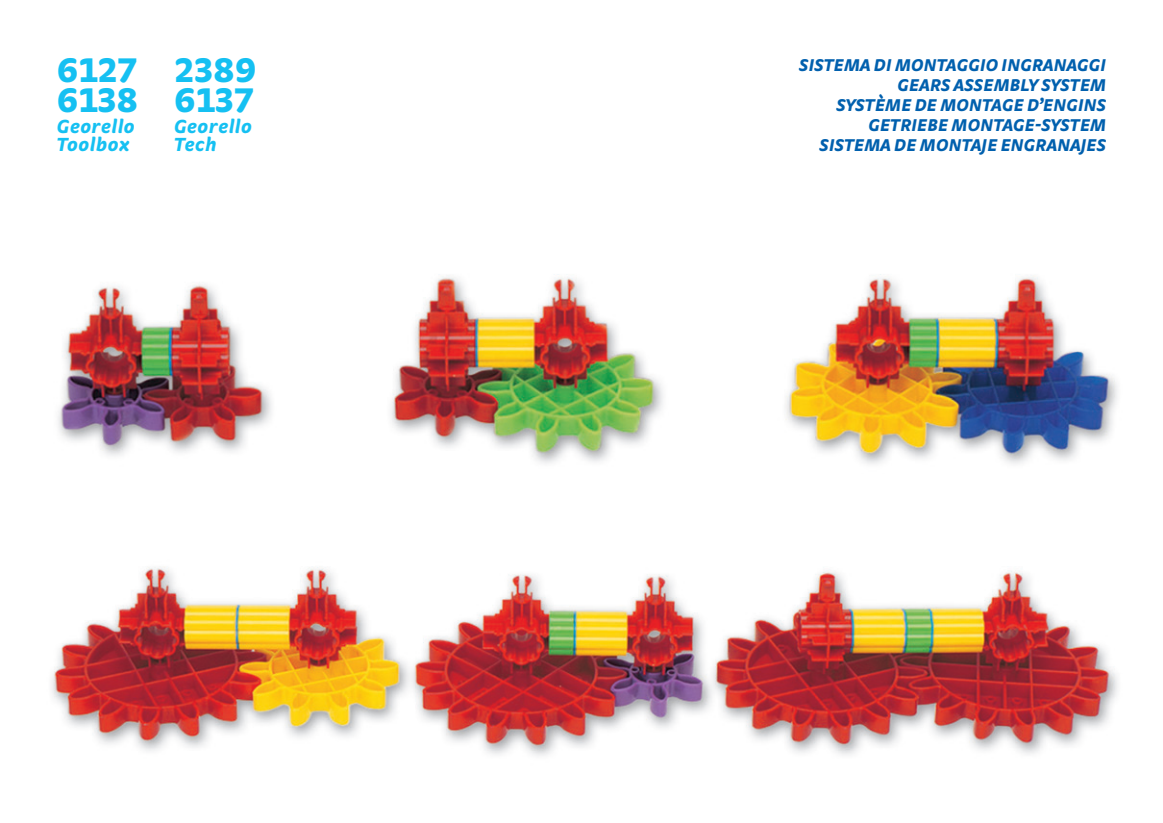
<style>
.page{position:relative;width:1163px;height:823px;background:#fff}
.page>*{position:absolute;margin:0;border:0;box-sizing:border-box;transform-origin:0 0}
.t1{font:900 36px/30px "Strada OT";color:#15c0f2}
.t2{font:italic 900 20px "Strada OT";letter-spacing:.02em;color:#15c0f2}
.t3{font:italic 900 18px "Strada OT";letter-spacing:.01em;color:#0160ae}
</style>
<div class="page">
<img style="left:51px;top:274px;width:1067px;height:482px">
<p class="t1" style="left:57px;top:54px;width:83px">6127<br>6138</p>
<p class="t2" style="left:57px;top:114px;width:79px">Georello</p>
<p class="t2" style="left:57px;top:132px;width:74px">Toolbox</p>
<p class="t1" style="left:174px;top:54px;width:84px">2389</p>
<p class="t1" style="left:174px;top:84px;width:80px">6137</p>
<p class="t2" style="left:174px;top:114px;width:79px">Georello</p>
<p class="t2" style="left:174px;top:132px;width:44px">Tech</p>
<p class="t3" style="left:799px;top:54px;width:308px">SISTEMA DI MONTAGGIO INGRANAGGI</p>
<p class="t3" style="left:897px;top:74px;width:210px">GEARS ASSEMBLY SYSTEM</p>
<p class="t3" style="left:836px;top:94px;width:271px">SYSTÈME DE MONTAGE D’ENGINS</p>
<p class="t3" style="left:868px;top:114px;width:239px">GETRIEBE MONTAGE-SYSTEM</p>
<p class="t3" style="left:819px;top:134px;width:288px">SISTEMA DE MONTAJE ENGRANAJES</p>
</div>
